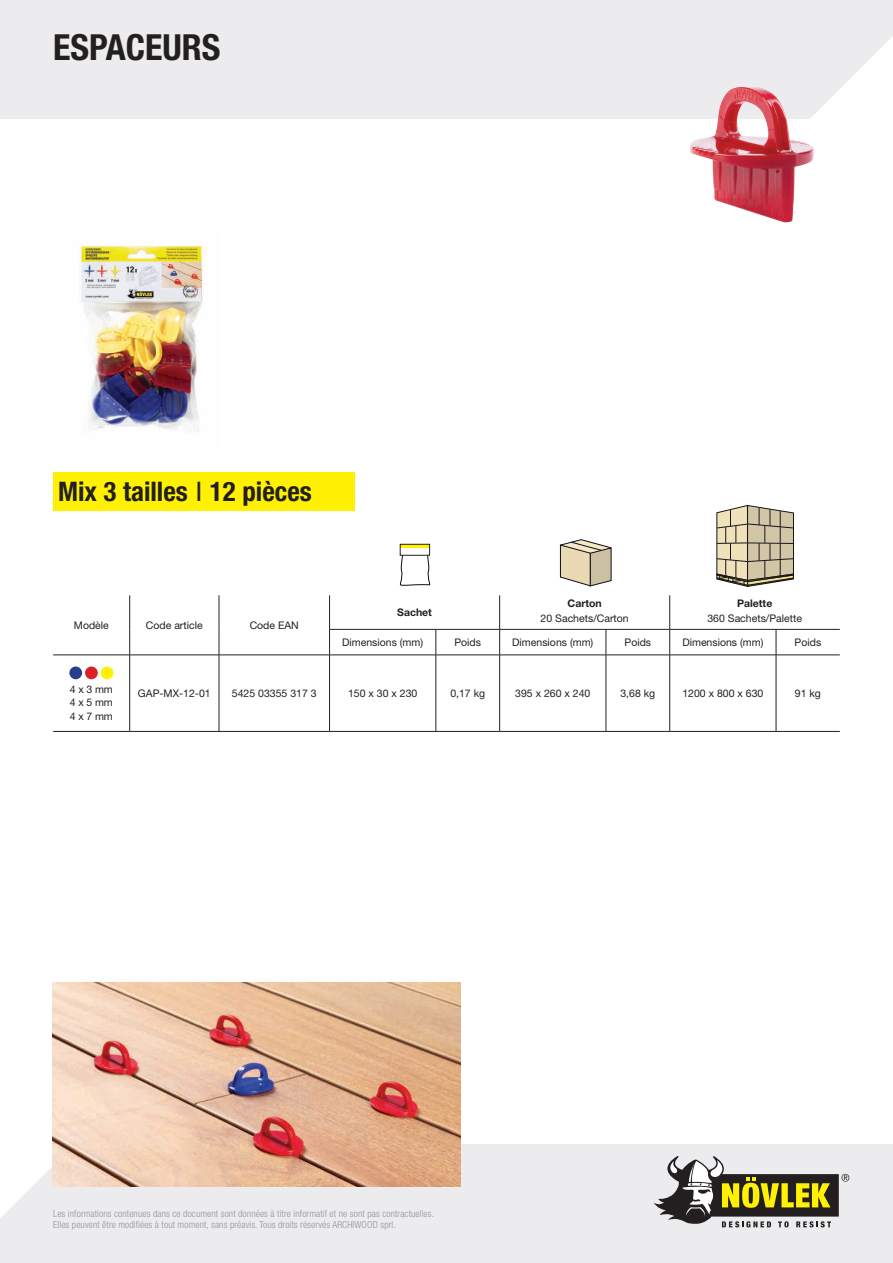
<style>
.page{position:relative;width:893px;height:1263px;background:#fff}
.page>*{position:absolute;margin:0;border:0;box-sizing:border-box;transform-origin:0 0}
.t1{font:700 condensed 36px "Helvetica Neue LT Std";color:#231f20}
.t2{font:700 condensed 27px "Helvetica Neue LT Std";color:#231f20}
.t3{font:10.5px "Helvetica Neue LT Std";color:#231f20}
.t4{font:700 10.5px "Helvetica Neue LT Std";color:#231f20}
.t5{font:300 condensed 9.75px/11.2px "Helvetica Neue LT Std";letter-spacing:.01em;color:#939598}
.s1{font-weight:400;font-stretch:normal}
</style>
<div class="page">
<div style="left:0;top:1144px;width:893px;height:119px;background:#ececee"></div>
<svg style="left:0;top:1144px;width:123px;height:74px"></svg>
<svg style="left:654px;top:1156px;width:195px;height:71px"></svg>
<div style="left:0;top:0;width:893px;height:119px;background:#ececee"></div>
<svg style="left:840px;top:36px;width:53px;height:83px"></svg>
<img style="left:79px;top:245px;width:126px;height:186px">
<img style="left:52px;top:982px;width:409px;height:204px">
<img style="left:690px;top:86px;width:150px;height:137px">
<svg style="left:400px;top:555px;width:30px;height:30px"></svg>
<svg style="left:400px;top:544px;width:29px;height:4px"></svg>
<svg style="left:717px;top:505px;width:77px;height:82px;background:#bfb59b"></svg>
<svg style="left:560px;top:539px;width:51px;height:47px;background:#cdc3aa"></svg>
<div style="left:53px;top:472px;width:301px;height:38px;background:#fff101"></div>
<hr style="left:129px;top:655px;width:1px;height:76px;background:#231f20">
<hr style="left:219px;top:655px;width:1px;height:76px;background:#231f20">
<hr style="left:329px;top:655px;width:1px;height:76px;background:#231f20">
<hr style="left:329px;top:629px;width:107px;height:1px;background:#231f20">
<hr style="left:436px;top:629px;width:64px;height:1px;background:#231f20">
<hr style="left:500px;top:629px;width:106px;height:1px;background:#231f20">
<hr style="left:606px;top:629px;width:64px;height:1px;background:#231f20">
<hr style="left:670px;top:629px;width:106px;height:1px;background:#231f20">
<hr style="left:776px;top:629px;width:64px;height:1px;background:#231f20">
<hr style="left:330px;top:655px;width:106px;height:1px;background:#231f20">
<hr style="left:436px;top:655px;width:64px;height:1px;background:#231f20">
<hr style="left:500px;top:655px;width:106px;height:1px;background:#231f20">
<hr style="left:606px;top:655px;width:64px;height:1px;background:#231f20">
<hr style="left:670px;top:655px;width:106px;height:1px;background:#231f20">
<hr style="left:776px;top:655px;width:64px;height:1px;background:#231f20">
<hr style="left:129px;top:595px;width:1px;height:34px;background:#231f20">
<hr style="left:219px;top:595px;width:1px;height:34px;background:#231f20">
<hr style="left:329px;top:595px;width:1px;height:34px;background:#231f20">
<svg style="left:129px;top:629px;width:1px;height:26px"></svg>
<svg style="left:219px;top:629px;width:1px;height:26px"></svg>
<svg style="left:329px;top:629px;width:1px;height:26px"></svg>
<hr style="left:499px;top:595px;width:1px;height:34px;background:#231f20">
<svg style="left:436px;top:629px;width:1px;height:26px"></svg>
<svg style="left:499px;top:629px;width:1px;height:26px"></svg>
<hr style="left:436px;top:655px;width:1px;height:76px;background:#231f20">
<hr style="left:499px;top:655px;width:1px;height:76px;background:#231f20">
<hr style="left:606px;top:655px;width:1px;height:76px;background:#231f20">
<hr style="left:669px;top:655px;width:1px;height:76px;background:#231f20">
<hr style="left:776px;top:655px;width:1px;height:76px;background:#231f20">
<hr style="left:53px;top:655px;width:77px;height:1px;background:#231f20">
<hr style="left:130px;top:655px;width:89px;height:1px;background:#231f20">
<hr style="left:219px;top:655px;width:111px;height:1px;background:#231f20">
<svg style="left:606px;top:629px;width:1px;height:26px"></svg>
<svg style="left:669px;top:629px;width:1px;height:26px"></svg>
<svg style="left:776px;top:629px;width:1px;height:26px"></svg>
<hr style="left:669px;top:595px;width:1px;height:34px;background:#231f20">
<hr style="left:53px;top:731px;width:77px;height:1px;background:#231f20">
<hr style="left:130px;top:731px;width:89px;height:1px;background:#231f20">
<hr style="left:219px;top:731px;width:111px;height:1px;background:#231f20">
<hr style="left:330px;top:731px;width:106px;height:1px;background:#231f20">
<hr style="left:436px;top:731px;width:64px;height:1px;background:#231f20">
<hr style="left:500px;top:731px;width:106px;height:1px;background:#231f20">
<hr style="left:606px;top:731px;width:64px;height:1px;background:#231f20">
<hr style="left:670px;top:731px;width:106px;height:1px;background:#231f20">
<hr style="left:776px;top:731px;width:64px;height:1px;background:#231f20">
<div style="left:69px;top:666px;width:13px;height:13px;background:#253f8e;border-radius:50%"></div>
<div style="left:85px;top:666px;width:13px;height:13px;background:#da2128;border-radius:50%"></div>
<div style="left:101px;top:666px;width:12px;height:13px;background:#fff101;border-radius:50%"></div>
<p class="t1" style="left:53px;top:25px;width:169px">ESPACEURS</p>
<p class="t2" style="left:58px;top:475px;width:255px">Mix 3 tailles <span class="s1">I</span> 12 pièces</p>
<p class="t3" style="left:74px;top:619px;width:37px">Modèle</p>
<p class="t3" style="left:146px;top:619px;width:58px">Code article</p>
<p class="t3" style="left:250px;top:619px;width:51px">Code EAN</p>
<p class="t4" style="left:397px;top:606px;width:36px">Sachet</p>
<p class="t4" style="left:568px;top:596px;width:36px">Carton</p>
<p class="t3" style="left:541px;top:612px;width:90px">20 Sachets/Carton</p>
<p class="t4" style="left:737px;top:596px;width:37px">Palette</p>
<p class="t3" style="left:707px;top:612px;width:96px">360 Sachets/Palette</p>
<p class="t3" style="left:342px;top:636px;width:83px">Dimensions (mm)</p>
<p class="t3" style="left:454px;top:636px;width:28px">Poids</p>
<p class="t3" style="left:512px;top:636px;width:83px">Dimensions (mm)</p>
<p class="t3" style="left:624px;top:636px;width:28px">Poids</p>
<p class="t3" style="left:682px;top:636px;width:83px">Dimensions (mm)</p>
<p class="t3" style="left:795px;top:636px;width:28px">Poids</p>
<p class="t3" style="left:70px;top:683px;width:45px">4 x 3 mm</p>
<p class="t3" style="left:70px;top:696px;width:45px">4 x 5 mm</p>
<p class="t3" style="left:70px;top:710px;width:45px">4 x 7 mm</p>
<p class="t3" style="left:138px;top:687px;width:74px">GAP-MX-12-01</p>
<p class="t3" style="left:232px;top:687px;width:86px">5425 03355 317 3</p>
<p class="t3" style="left:348px;top:687px;width:71px">150 x 30 x 230</p>
<p class="t3" style="left:450px;top:687px;width:36px">0,17 kg</p>
<p class="t3" style="left:515px;top:687px;width:77px">395 x 260 x 240</p>
<p class="t3" style="left:620px;top:687px;width:36px">3,68 kg</p>
<p class="t3" style="left:682px;top:687px;width:82px">1200 x 800 x 630</p>
<p class="t3" style="left:795px;top:687px;width:28px">91 kg</p>
<p class="t5" style="left:53px;top:1208px;width:382px">Les informations contenues dans ce document sont données à titre informatif et ne sont pas contractuelles.<br>Elles peuvent être modifiées à tout moment, sans préavis. Tous droits réservés ARCHIWOOD sprl.</p>
</div>
